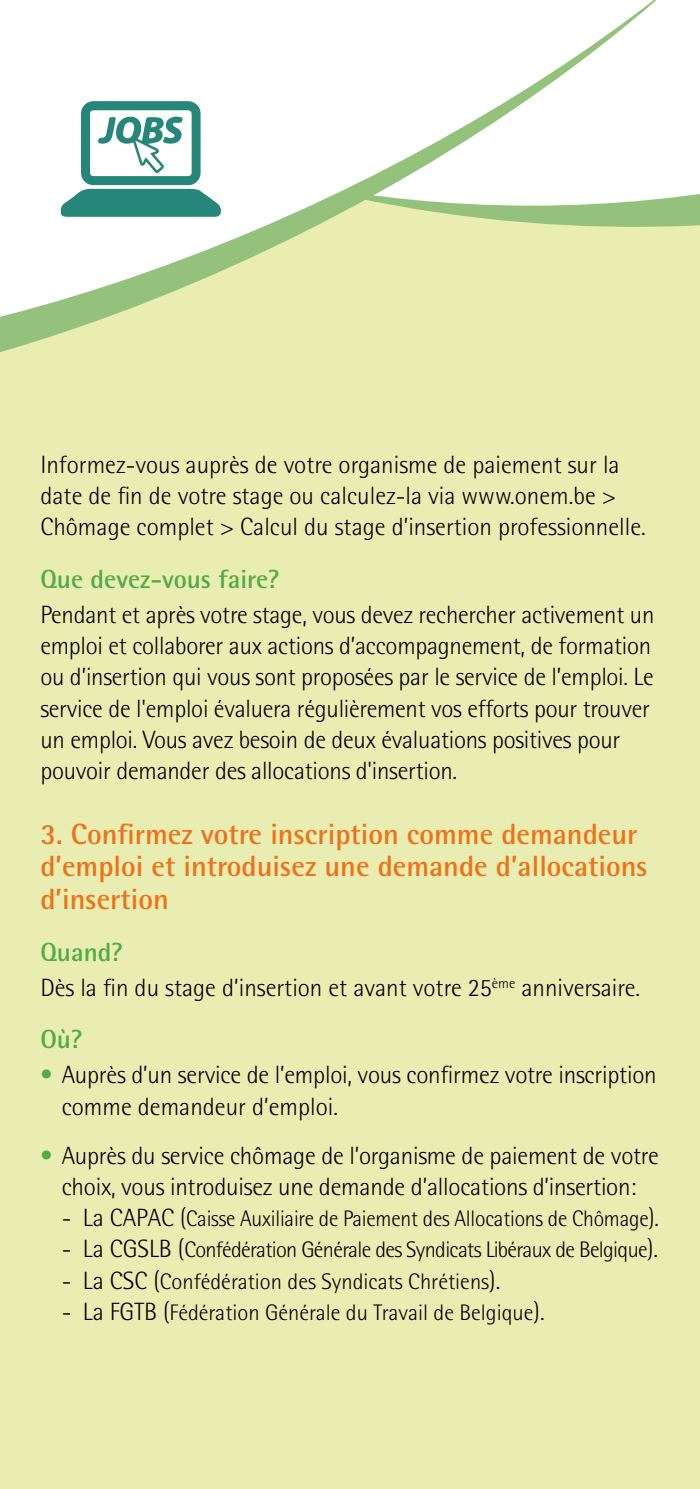
<style>
.page{position:relative;width:700px;height:1489px;background:#fff}
.page>*{position:absolute;margin:0;border:0;box-sizing:border-box;transform-origin:0 0}
.Ondertitel_groot{font:700 29.25px/32.5px "Rotis Semi Sans";color:#ee7219}
.Ondertitel_klein{font:700 26.25px "Rotis Semi Sans";color:#53aa47}
.Body{font:300 25px/31.2px "Rotis Semi Sans";letter-spacing:-.01em;color:#000}
.Body_met_1_bolletje{font:300 25px/31.2px "Rotis Semi Sans";letter-spacing:-.01em;color:#000}
.Body_met_2_bolletjes{font:300 22.5px "Rotis Semi Sans";letter-spacing:-.01em;color:#000}
.Body_met_2_bolletjes-2{font:300 22.5px "Rotis Semi Sans";letter-spacing:-.03em;color:#000}
.Body_met_2_bolletjes-3{font:300 22.5px "Rotis Semi Sans";letter-spacing:-.01em;color:#000;scale:.96 1}
.s1{color:#53aa47}
.s2{font-size:25px}
</style>
<div class="page">
<div style="left:0;top:0;width:700px;height:1488px;background:#e9edb1"></div>
<svg style="left:0;top:0;width:682px;height:352px;fill:#fff"></svg>
<svg style="left:60px;top:101px;width:162px;height:116px;background:#99c6c0"></svg>
<p class="Body" style="left:40px;top:449px;width:607px">Informez-vous auprès de votre organisme de paiement sur la date de fin de votre stage ou calculez-la via www.onem.be &gt;<br>Chômage complet &gt; Calcul du stage d’insertion professionnelle.</p>
<p class="Ondertitel_klein" style="left:40px;top:563px;width:241px">Que devez-vous faire?</p>
<p class="Body" style="left:40px;top:598px;width:615px">Pendant et après votre stage, vous devez rechercher activement un emploi et collaborer aux actions d’accompagnement, de formation ou d’insertion qui vous sont proposées par le service de l’emploi. Le service de l'emploi évaluera régulièrement vos efforts pour trouver un emploi. Vous avez besoin de deux évaluations positives pour pouvoir demander des allocations d'insertion.</p>
<p class="Ondertitel_groot" style="left:40px;top:816px;width:609px">3. Confirmez votre inscription comme demandeur d’emploi et introduisez une demande d’allocations d’insertion</p>
<p class="Ondertitel_klein" style="left:40px;top:936px;width:84px">Quand?</p>
<p class="Body" style="left:40px;top:971px;width:601px">Dès la fin du stage d’insertion et avant votre 25<sup>ème</sup> anniversaire.</p>
<p class="Ondertitel_klein" style="left:40px;top:1023px;width:44px">Où?</p>
<p class="Body_met_1_bolletje" style="left:62px;top:1059px;width:596px;text-indent:-21px"><span class="s1">•</span> Auprès d’un service de l’emploi, vous confirmez votre inscription comme demandeur d’emploi.</p>
<p class="Body_met_1_bolletje" style="left:40px;top:1139px;width:620px;text-align:center"><span class="s1">•</span> Auprès du service chômage de l’organisme de paiement de votre choix, vous introduisez une demande d’allocations d’insertion:</p>
<p class="Body_met_2_bolletjes-3" style="left:62px;top:1205px;width:623px"><span class="s2">- La CAPAC (</span>Caisse Auxiliaire de Paiement des Allocations de Chômage<span class="s2">).</span></p>
<p class="Body_met_2_bolletjes-2" style="left:62px;top:1236px;width:598px"><span class="s2">- La CGSLB (</span>Confédération Générale des Syndicats Libéraux de Belgique<span class="s2">).</span></p>
<p class="Body_met_2_bolletjes" style="left:62px;top:1267px;width:440px"><span class="s2">- La CSC (</span>Confédération des Syndicats Chrétiens<span class="s2">).</span></p>
<p class="Body_met_2_bolletjes" style="left:62px;top:1299px;width:484px"><span class="s2">- La FGTB (</span>Fédération Générale du Travail de Belgique<span class="s2">).</span></p>
</div>
